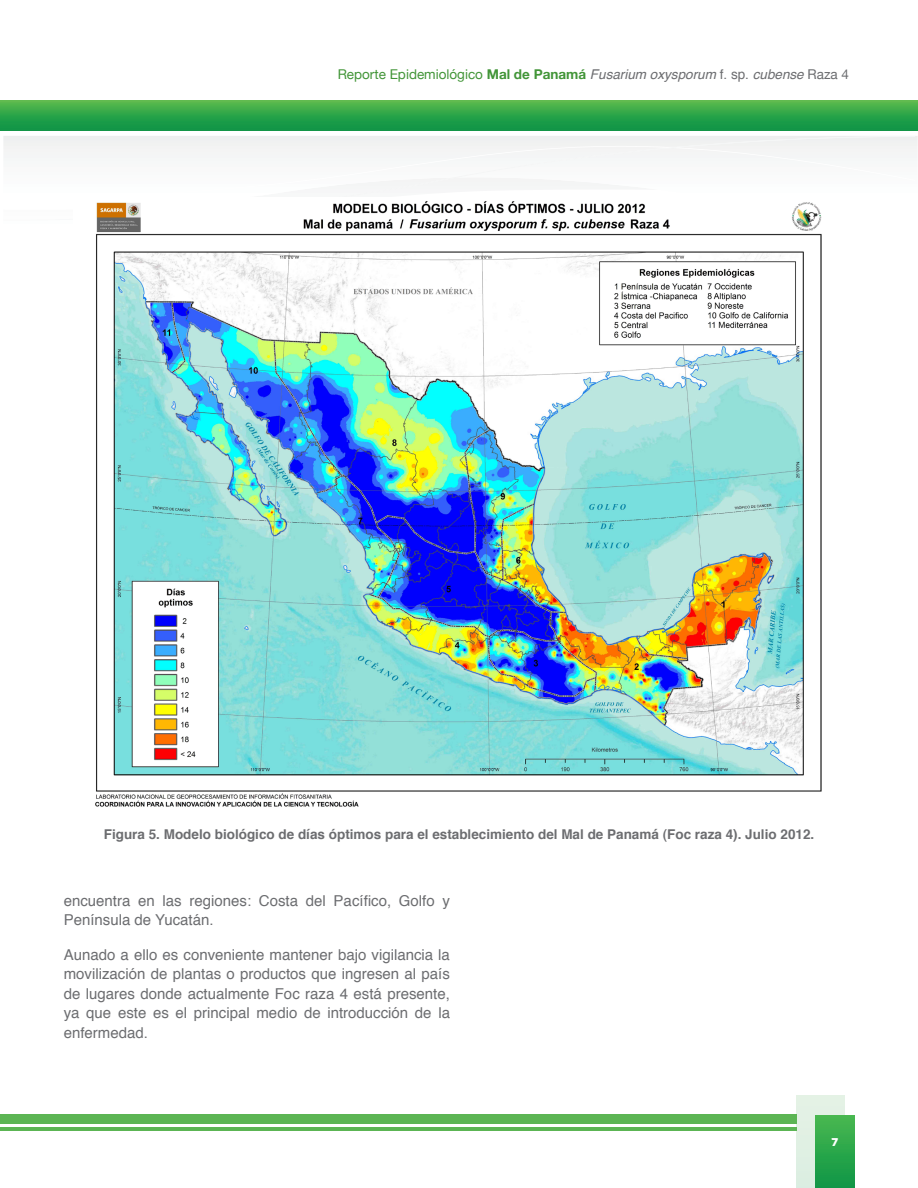
<style>
.page{position:relative;width:918px;height:1188px;background:#fff}
.page>*{position:absolute;margin:0;border:0;box-sizing:border-box;transform-origin:0 0}
.t1{font:15px/19.5px "Helvetica";color:#6c6d70}
.t2{font:700 13.5px "Helvetica";color:#6c6d70}
.t3{font:italic 13.5px "Helvetica";color:#6c6d70}
.t4{font:13.5px "Presidencia Fuerte";color:#fff}
.s1{font-family:"Helvetica Neue";font-style:normal;color:#429538}
.s2{font-family:"Helvetica Neue";font-weight:700;font-style:normal;color:#429538}
.s3{font-style:normal}
.s4{font-family:"Helvetica Neue";font-style:normal}
</style>
<div class="page">
<div style="left:3px;top:136px;width:912px;height:53px;background:#f5f7f7"></div>
<div style="left:1px;top:100px;width:917px;height:30px;background:linear-gradient(to bottom,#59ba4c,#0a9346)"></div>
<div style="left:796px;top:1095px;width:49px;height:93px;background:#e2f0e4"></div>
<div style="left:816px;top:1115px;width:38px;height:73px;background:linear-gradient(to bottom,#49b850,#0e9646)"></div>
<div style="left:0;top:1115px;width:796px;height:9px;background:#5cb554"></div>
<hr style="left:0;top:1128px;width:796px;height:3px;background:#5cb554">
<img style="left:95px;top:201px;width:727px;height:606px">
<p class="t3" style="left:338px;top:64px;width:513px"><span class="s1">Reporte Epidemiológico</span> <span class="s2">Mal de Panamá</span> Fusarium oxysporum <span class="s3">f. sp.</span> cubense <span class="s4">Raza 4</span></p>
<p class="t2" style="left:104px;top:823px;width:712px">Figura 5. Modelo biológico de días óptimos para el establecimiento del Mal de Panamá (Foc raza 4). Julio 2012.</p>
<p class="t1" style="left:64px;top:891px;width:388px">encuentra en las regiones: Costa del Pacífico, Golfo y<br>Península de Yucatán.</p>
<p class="t1" style="left:64px;top:945px;width:388px;text-align:justify">Aunado a ello es conveniente mantener bajo vigilancia la movilización de plantas o productos que ingresen al país de lugares donde actualmente Foc raza 4 está presente, ya que este es el principal medio de introducción de la enfermedad.</p>
<p class="t4" style="left:831px;top:1135px;width:9px">7</p>
</div>
